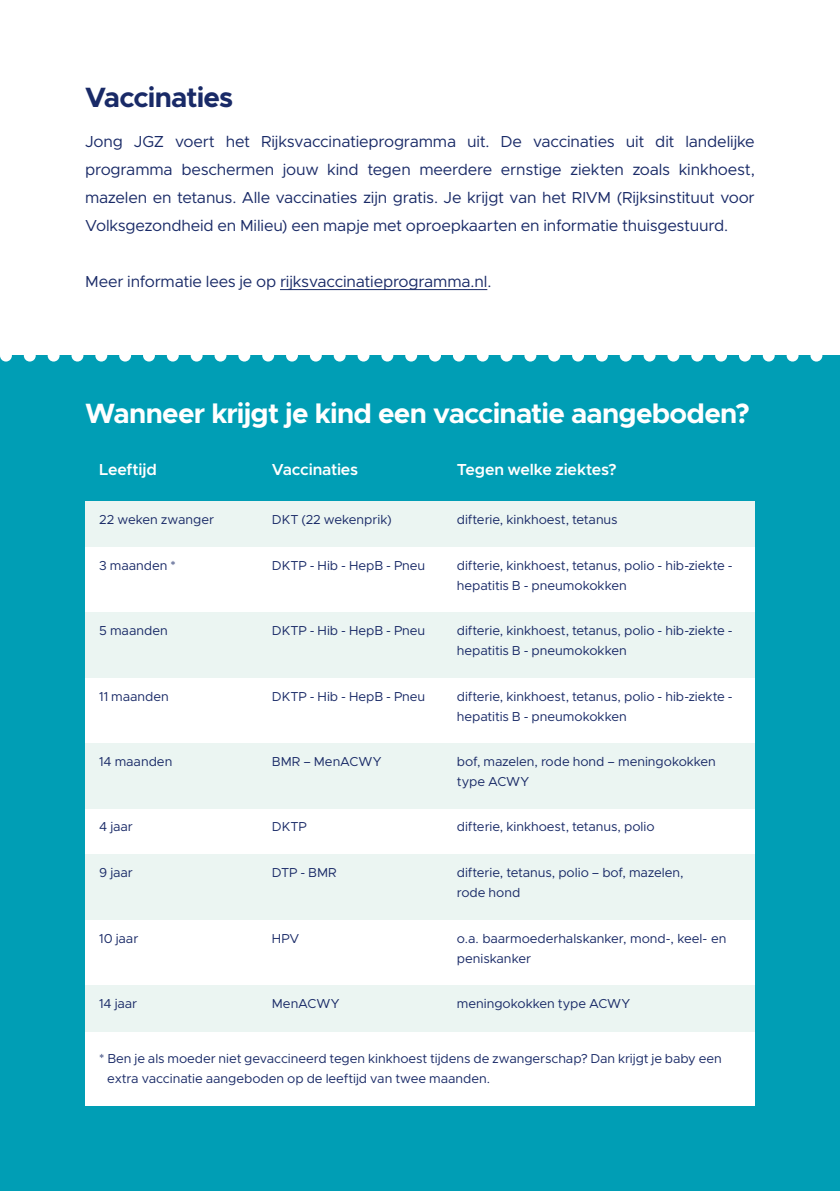
<style>
.page{position:relative;width:840px;height:1191px;background:#fff}
.page>*{position:absolute;margin:0;border:0;box-sizing:border-box;transform-origin:0 0}
.t1{font:700 28px "Metropolis";letter-spacing:-.03em;color:#fff}
.t2{font:700 28px "Metropolis";letter-spacing:-.035em;color:#192a67}
.t3{font:16px/28px "Metropolis";letter-spacing:-.01em;color:#192a67;text-align:justify}
.t4{font:600 16px "Metropolis";letter-spacing:-.015em;color:#fff}
.t5{font:13px/20px "Metropolis";letter-spacing:-.005em;color:#192a67}
</style>
<div class="page">
<div style="left:0;top:355px;width:839px;height:836px;background:#009eb5"></div>
<div style="left:85px;top:1013px;width:669px;height:93px;background:#fff"></div>
<hr style="left:280px;top:289px;width:207px;height:1px;background:#192a67">
<div style="left:85px;top:501px;width:669px;height:46px;background:#ebf5f2"></div>
<div style="left:85px;top:808px;width:669px;height:46px;background:#fff"></div>
<div style="left:85px;top:920px;width:669px;height:65px;background:#fff"></div>
<div style="left:85px;top:985px;width:669px;height:46px;background:#ebf5f2"></div>
<div style="left:85px;top:547px;width:669px;height:65px;background:#fff"></div>
<div style="left:85px;top:677px;width:669px;height:66px;background:#fff"></div>
<div style="left:85px;top:612px;width:669px;height:65px;background:#ebf5f2"></div>
<div style="left:85px;top:743px;width:669px;height:65px;background:#ebf5f2"></div>
<div style="left:85px;top:854px;width:669px;height:66px;background:#ebf5f2"></div>
<div style="left:0;top:350px;width:12px;height:11px;background:#fff;border-radius:50%"></div>
<div style="left:24px;top:350px;width:12px;height:11px;background:#fff;border-radius:50%"></div>
<div style="left:48px;top:350px;width:12px;height:11px;background:#fff;border-radius:50%"></div>
<div style="left:71px;top:350px;width:12px;height:11px;background:#fff;border-radius:50%"></div>
<div style="left:95px;top:350px;width:12px;height:11px;background:#fff;border-radius:50%"></div>
<div style="left:119px;top:350px;width:12px;height:11px;background:#fff;border-radius:50%"></div>
<div style="left:143px;top:350px;width:12px;height:11px;background:#fff;border-radius:50%"></div>
<div style="left:167px;top:350px;width:12px;height:11px;background:#fff;border-radius:50%"></div>
<div style="left:190px;top:350px;width:12px;height:11px;background:#fff;border-radius:50%"></div>
<div style="left:214px;top:350px;width:12px;height:11px;background:#fff;border-radius:50%"></div>
<div style="left:238px;top:350px;width:12px;height:11px;background:#fff;border-radius:50%"></div>
<div style="left:262px;top:350px;width:12px;height:11px;background:#fff;border-radius:50%"></div>
<div style="left:286px;top:350px;width:12px;height:11px;background:#fff;border-radius:50%"></div>
<div style="left:310px;top:350px;width:11px;height:11px;background:#fff;border-radius:50%"></div>
<div style="left:333px;top:350px;width:12px;height:11px;background:#fff;border-radius:50%"></div>
<div style="left:357px;top:350px;width:12px;height:11px;background:#fff;border-radius:50%"></div>
<div style="left:381px;top:350px;width:12px;height:11px;background:#fff;border-radius:50%"></div>
<div style="left:405px;top:350px;width:12px;height:11px;background:#fff;border-radius:50%"></div>
<div style="left:429px;top:350px;width:12px;height:11px;background:#fff;border-radius:50%"></div>
<div style="left:452px;top:350px;width:12px;height:11px;background:#fff;border-radius:50%"></div>
<div style="left:476px;top:350px;width:12px;height:11px;background:#fff;border-radius:50%"></div>
<div style="left:500px;top:350px;width:12px;height:11px;background:#fff;border-radius:50%"></div>
<div style="left:524px;top:350px;width:12px;height:11px;background:#fff;border-radius:50%"></div>
<div style="left:548px;top:350px;width:12px;height:11px;background:#fff;border-radius:50%"></div>
<div style="left:571px;top:350px;width:12px;height:11px;background:#fff;border-radius:50%"></div>
<div style="left:595px;top:350px;width:12px;height:11px;background:#fff;border-radius:50%"></div>
<div style="left:619px;top:350px;width:12px;height:11px;background:#fff;border-radius:50%"></div>
<div style="left:643px;top:350px;width:12px;height:11px;background:#fff;border-radius:50%"></div>
<div style="left:667px;top:350px;width:12px;height:11px;background:#fff;border-radius:50%"></div>
<div style="left:691px;top:350px;width:11px;height:11px;background:#fff;border-radius:50%"></div>
<div style="left:714px;top:350px;width:12px;height:11px;background:#fff;border-radius:50%"></div>
<div style="left:738px;top:350px;width:12px;height:11px;background:#fff;border-radius:50%"></div>
<div style="left:762px;top:350px;width:12px;height:11px;background:#fff;border-radius:50%"></div>
<div style="left:786px;top:350px;width:12px;height:11px;background:#fff;border-radius:50%"></div>
<div style="left:810px;top:350px;width:11px;height:11px;background:#fff;border-radius:50%"></div>
<h1 class="t2" style="left:85px;top:80px;width:150px">Vaccinaties</h1>
<p class="t3" style="left:85px;top:128px;width:671px">Jong JGZ voert het Rijksvaccinatieprogramma uit. De vaccinaties uit dit landelijke programma beschermen jouw kind tegen meerdere ernstige ziekten zoals kinkhoest, mazelen en tetanus. Alle vaccinaties zijn gratis. Je krijgt van het RIVM (Rijksinstituut voor Volksgezondheid en Milieu) een mapje met oproepkaarten en informatie thuisgestuurd.</p>
<p class="t3" style="left:85px;top:268px;width:407px">Meer informatie lees je op rijksvaccinatieprogramma.nl.</p>
<h1 class="t1" style="left:85px;top:395px;width:665px">Wanneer krijgt je kind een vaccinatie aangeboden?</h1>
<p class="t4" style="left:99px;top:459px;width:59px">Leeftijd</p>
<p class="t5" style="left:99px;top:509px;width:116px">22 weken zwanger</p>
<p class="t5" style="left:99px;top:555px;width:78px">3 maanden *</p>
<p class="t5" style="left:99px;top:621px;width:70px">5 maanden</p>
<p class="t5" style="left:99px;top:686px;width:71px">11 maanden</p>
<p class="t5" style="left:99px;top:751px;width:74px">14 maanden</p>
<p class="t5" style="left:99px;top:816px;width:35px">4 jaar</p>
<p class="t5" style="left:99px;top:863px;width:35px">9 jaar</p>
<p class="t5" style="left:99px;top:928px;width:41px">10 jaar</p>
<p class="t5" style="left:99px;top:993px;width:39px">14 jaar</p>
<p class="t4" style="left:272px;top:459px;width:88px">Vaccinaties</p>
<p class="t4" style="left:456px;top:459px;width:161px">Tegen welke ziektes?</p>
<p class="t5" style="left:272px;top:509px;width:121px">DKT (22 wekenprik)</p>
<p class="t5" style="left:272px;top:555px;width:155px">DKTP - Hib - HepB - Pneu</p>
<p class="t5" style="left:272px;top:621px;width:155px">DKTP - Hib - HepB - Pneu</p>
<p class="t5" style="left:272px;top:686px;width:155px">DKTP - Hib - HepB - Pneu</p>
<p class="t5" style="left:272px;top:751px;width:111px">BMR – MenACWY</p>
<p class="t5" style="left:272px;top:816px;width:36px">DKTP</p>
<p class="t5" style="left:272px;top:863px;width:66px">DTP - BMR</p>
<p class="t5" style="left:272px;top:928px;width:29px">HPV</p>
<p class="t5" style="left:272px;top:993px;width:69px">MenACWY</p>
<p class="t5" style="left:456px;top:509px;width:162px">difterie, kinkhoest, tetanus</p>
<p class="t5" style="left:456px;top:555px;width:277px">difterie, kinkhoest, tetanus, polio - hib-ziekte - hepatitis B - pneumokokken</p>
<p class="t5" style="left:456px;top:621px;width:277px">difterie, kinkhoest, tetanus, polio - hib-ziekte - hepatitis B - pneumokokken</p>
<p class="t5" style="left:456px;top:686px;width:277px">difterie, kinkhoest, tetanus, polio - hib-ziekte - hepatitis B - pneumokokken</p>
<p class="t5" style="left:456px;top:751px;width:260px">bof, mazelen, rode hond – meningokokken type ACWY</p>
<p class="t5" style="left:456px;top:816px;width:199px">difterie, kinkhoest, tetanus, polio</p>
<p class="t5" style="left:456px;top:863px;width:228px">difterie, tetanus, polio – bof, mazelen, rode hond</p>
<p class="t5" style="left:456px;top:928px;width:271px">o.a. baarmoederhalskanker, mond-, keel- en peniskanker</p>
<p class="t5" style="left:456px;top:993px;width:175px">meningokokken type ACWY</p>
<p class="t5" style="left:107px;top:1048px;width:615px;text-indent:-8px">* Ben je als moeder niet gevaccineerd tegen kinkhoest tijdens de zwangerschap? Dan krijgt je baby een extra vaccinatie aangeboden op de leeftijd van twee maanden.</p>
</div>
